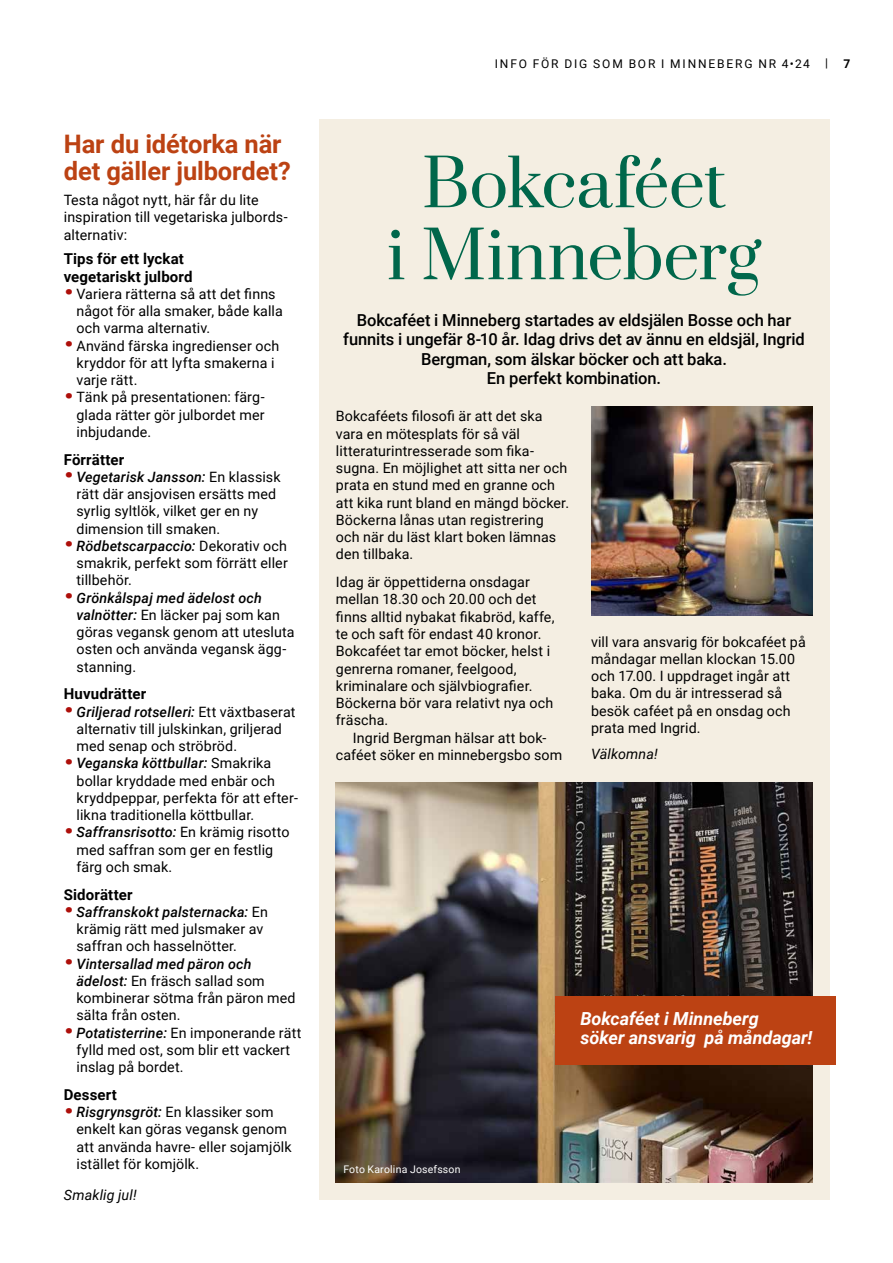
<style>
.page{position:relative;width:893px;height:1263px;background:#fff}
.page>*{position:absolute;margin:0;border:0;box-sizing:border-box;transform-origin:0 0}
.t1{font:64.5px/72px "Prata";letter-spacing:-.01em;color:#00674b;text-align:center}
.t2{font:900 33px "Roboto";color:#ae0f0a}
.t3{font:700 25.5px/27px "Roboto";letter-spacing:-.005em;color:#bc4213}
.t4{font:italic 700 18px/19.5px "Roboto";letter-spacing:-.005em;color:#fff}
.t5{font:500 16.5px/19.5px "Roboto";letter-spacing:-.005em;color:#000;text-align:center}
.t6{font:700 15px/17.2px "Roboto";letter-spacing:.01em;color:#000}
.t7{font:14.25px/17.2px "Roboto";letter-spacing:.01em;color:#000}
.t8{font:italic 14.25px "Roboto";letter-spacing:.01em;color:#000}
.t9{font:12px "Roboto";letter-spacing:.155em;color:#000}
.t10{font:700 12px "Roboto";color:#000}
.t11{font:10.5px "Roboto";letter-spacing:.015em;color:#fff}
.s1{font-weight:500;font-style:italic}
</style>
<div class="page">
<div style="left:319px;top:119px;width:510px;height:1080px;background:#f4eee2"></div>
<img style="left:336px;top:782px;width:476px;height:400px">
<img style="left:591px;top:406px;width:221px;height:209px">
<div style="left:555px;top:996px;width:281px;height:68px;background:#bc4213"></div>
<h3 class="t3" style="left:64px;top:130px;width:229px">Har du idétorka när det gäller julbordet?</h3>
<p class="t7" style="left:64px;top:191px;width:225px">Testa något nytt, här får du lite inspiration till vegetariska julbords&shy;alternativ:</p>
<p class="t6" style="left:64px;top:250px;width:130px">Tips för ett lyckat vegetariskt julbord</p>
<h2 class="t2" style="left:64px;top:268px;width:12px">·</h2>
<p class="t7" style="left:77px;top:284px;width:208px">Variera rätterna så att det finns något för alla smaker, både kalla och varma alternativ.</p>
<h2 class="t2" style="left:64px;top:320px;width:12px">·</h2>
<p class="t7" style="left:77px;top:336px;width:204px">Använd färska ingredienser och kryddor för att lyfta smakerna i varje rätt.</p>
<h2 class="t2" style="left:64px;top:372px;width:12px">·</h2>
<p class="t7" style="left:77px;top:388px;width:190px;text-align:justify">Tänk på presentationen: färg&shy;glada rätter gör julbordet mer inbjudande.</p>
<p class="t6" style="left:64px;top:450px;width:62px">Förrätter</p>
<h2 class="t2" style="left:64px;top:451px;width:12px">·</h2>
<p class="t7" style="left:77px;top:467px;width:206px"><span class="s1">Vegetarisk Jansson:</span> En klassisk rätt där ansjovisen ersätts med syrlig syltlök, vilket ger en ny dimension till smaken.</p>
<h2 class="t2" style="left:64px;top:520px;width:12px">·</h2>
<p class="t7" style="left:77px;top:536px;width:213px;text-align:justify"><span class="s1">Rödbetscarpaccio:</span> Dekorativ och smakrik, perfekt som förrätt eller tillbehör.</p>
<h2 class="t2" style="left:64px;top:572px;width:12px">·</h2>
<p class="t7" style="left:77px;top:588px;width:220px"><span class="s1">Grönkålspaj med ädelost och valnötter:</span> En läcker paj som kan göras vegansk genom att utesluta osten och använda vegansk ägg&shy;stanning.</p>
<p class="t6" style="left:64px;top:685px;width:84px">Huvudrätter</p>
<h2 class="t2" style="left:64px;top:686px;width:12px">·</h2>
<p class="t7" style="left:77px;top:702px;width:221px"><span class="s1">Griljerad rotselleri:</span> Ett växtbaserat alternativ till julskinkan, griljerad med senap och ströbröd.</p>
<h2 class="t2" style="left:64px;top:738px;width:12px">·</h2>
<p class="t7" style="left:77px;top:754px;width:223px"><span class="s1">Veganska köttbullar:</span> Smakrika bollar kryddade med enbär och kryddpeppar, perfekta för att efter&shy;likna traditionella köttbullar.</p>
<h2 class="t2" style="left:64px;top:807px;width:12px">·</h2>
<p class="t7" style="left:77px;top:823px;width:215px"><span class="s1">Saffransrisotto:</span> En krämig risotto med saffran som ger en festlig färg och smak.</p>
<p class="t6" style="left:64px;top:885px;width:70px">Sidorätter</p>
<h2 class="t2" style="left:64px;top:886px;width:12px">·</h2>
<p class="t7" style="left:77px;top:902px;width:193px"><span class="s1">Saffranskokt palsternacka:</span> En krämig rätt med julsmaker av saffran och hasselnötter.</p>
<h2 class="t2" style="left:64px;top:938px;width:12px">·</h2>
<p class="t7" style="left:77px;top:954px;width:221px"><span class="s1">Vintersallad med päron och ädelost:</span> En fräsch sallad som kombinerar sötma från päron med sälta från osten.</p>
<h2 class="t2" style="left:64px;top:1007px;width:12px">·</h2>
<p class="t7" style="left:77px;top:1023px;width:226px"><span class="s1">Potatisterrine:</span> En imponerande rätt fylld med ost, som blir ett vackert inslag på bordet.</p>
<p class="t6" style="left:64px;top:1085px;width:55px">Dessert</p>
<h2 class="t2" style="left:64px;top:1087px;width:12px">·</h2>
<p class="t7" style="left:77px;top:1103px;width:217px"><span class="s1">Risgrynsgröt:</span> En klassiker som enkelt kan göras vegansk genom att använda havre- eller sojamjölk istället för komjölk.</p>
<p class="t8" style="left:64px;top:1184px;width:75px">Smaklig jul!</p>
<p class="t9" style="left:495px;top:55px;width:317px">INFO FÖR DIG SOM BOR I MINNEBERG NR 4•24</p>
<p class="t9" style="left:825px;top:54px;width:4px">|</p>
<p class="t10" style="left:844px;top:55px;width:8px">7</p>
<h1 class="t1" style="left:387px;top:144px;width:376px">Bokcaféet<br>i Minneberg</h1>
<p class="t5" style="left:343px;top:309px;width:463px">Bokcaféet i Minneberg startades av eldsjälen Bosse och har funnits i ungefär 8-10 år. Idag drivs det av ännu en eldsjäl, Ingrid Bergman, som älskar böcker och att baka.<br>En perfekt kombination.</p>
<p class="t7" style="left:336px;top:407px;width:235px">Bokcaféets filosofi är att det ska vara en mötesplats för så väl litteraturintresserade som fika&shy;sugna. En möjlighet att sitta ner och prata en stund med en granne och att kika runt bland en mängd böcker.<br>Böckerna lånas utan registrering och när du läst klart boken lämnas den tillbaka.</p>
<p class="t7" style="left:336px;top:573px;width:220px">Idag är öppettiderna onsdagar mellan 18.30 och 20.00 och det finns alltid nybakat fikabröd, kaffe, te och saft för endast 40 kronor.<br>Bokcaféet tar emot böcker, helst i genrerna romaner, feelgood, kriminalare och självbiografier.<br>Böckerna bör vara relativt nya och fräscha.</p>
<p class="t7" style="left:336px;top:728px;width:228px;text-align:center">Ingrid Bergman hälsar att bok&shy;caféet söker en minnebergsbo som</p>
<p class="t7" style="left:591px;top:632px;width:216px">vill vara ansvarig för bokcaféet på måndagar mellan klockan 15.00 och 17.00. I uppdraget ingår att baka. Om du är intresserad så besök caféet på en onsdag och prata med Ingrid.</p>
<p class="t8" style="left:591px;top:744px;width:68px">Välkomna!</p>
<p class="t11" style="left:343px;top:1162px;width:119px">Foto Karolina Josefsson</p>
<p class="t4" style="left:580px;top:1008px;width:233px">Bokcaféet i Minneberg<br>söker ansvarig på måndagar!</p>
</div>
